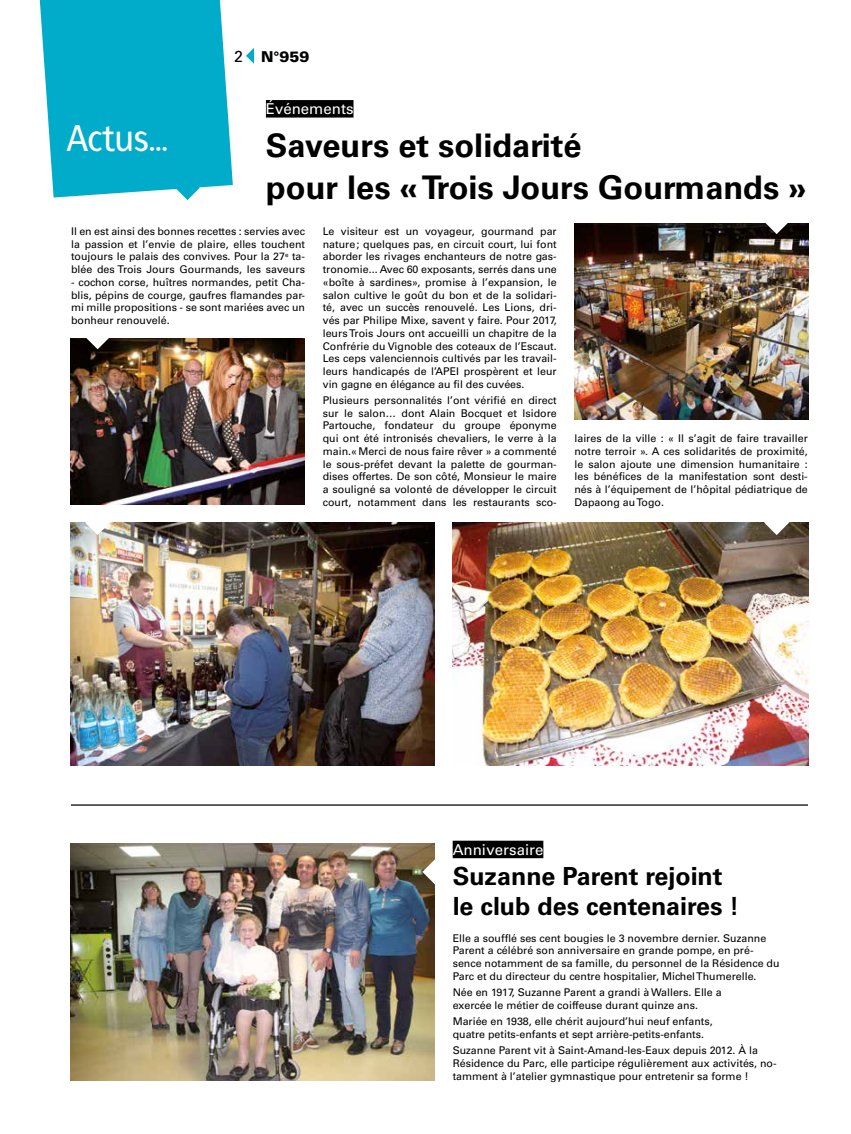
<style>
.page{position:relative;width:851px;height:1134px;background:#fff}
.page>*{position:absolute;margin:0;border:0;box-sizing:border-box;transform-origin:0 0}
.t1{font:37.5px "Francophil Sans";color:#fff}
.t2{font:700 32.5px/42.5px "Univers LT";color:#000}
.t3{font:700 25px/30px "Univers LT";color:#000}
.t4{font:15px "Univers LT";color:#fff}
.t5{font:900 15px "Univers LT";color:#000}
.t6{font:10.62px/12.8px "Univers LT";color:#000;text-align:justify}
.s1{font-weight:400;font-size:16px}
</style>
<div class="page">
<hr style="left:850px;top:0;width:1px;height:526px;background:#c6c6c6">
<svg style="left:246px;top:48px;width:8px;height:16px"></svg>
<img style="left:71px;top:338px;width:234px;height:167px">
<img style="left:574px;top:223px;width:234px;height:197px">
<img style="left:71px;top:843px;width:364px;height:238px">
<div style="left:266px;top:100px;width:87px;height:18px;background:#000"></div>
<hr style="left:71px;top:804px;width:736px;height:2px;background:#000">
<svg style="left:422px;top:859px;width:13px;height:25px"></svg>
<div style="left:452px;top:841px;width:91px;height:17px;background:#000"></div>
<img style="left:71px;top:523px;width:364px;height:242px">
<img style="left:452px;top:523px;width:356px;height:242px">
<svg style="left:764px;top:522px;width:25px;height:13px"></svg>
<svg style="left:85px;top:522px;width:25px;height:13px"></svg>
<svg style="left:764px;top:223px;width:25px;height:11px"></svg>
<svg style="left:85px;top:338px;width:25px;height:11px"></svg>
<svg style="left:39px;top:0;width:194px;height:198px;background:#19b4ce"></svg>
<svg style="left:175px;top:176px;width:25px;height:24px"></svg>
<h1 class="t1" style="left:66px;top:116px;width:103px">Actus...</h1>
<h3 class="t5" style="left:234px;top:47px;width:77px"><span class="s1">2</span> N°959</h3>
<h3 class="t4" style="left:266px;top:100px;width:89px">Événements</h3>
<h2 class="t2" style="left:266px;top:124px;width:542px">Saveurs et solidarité<br>pour les « Trois Jours Gourmands »</h2>
<p class="t6" style="left:71px;top:225px;width:235px">Il en est ainsi des bonnes recettes : servies avec la passion et l’envie de plaire, elles touchent toujours le palais des convives. Pour la 27<sup>e</sup> ta&shy;blée des Trois Jours Gourmands, les saveurs</p>
<p class="t6" style="left:71px;top:276px;width:235px">- cochon corse, huîtres normandes, petit Cha&shy;blis, pépins de courge, gaufres flamandes par&shy;mi mille propositions - se sont mariées avec un bonheur renouvelé.</p>
<p class="t6" style="left:323px;top:225px;width:235px">Le visiteur est un voyageur, gourmand par nature; quelques pas, en circuit court, lui font aborder les rivages enchanteurs de notre gas&shy;tronomie... Avec 60 exposants, serrés dans une «boîte à sardines», promise à l’expansion, le salon cultive le goût du bon et de la solidari&shy;té, avec un succès renouvelé. Les Lions, dri&shy;vés par Philipe Mixe, savent y faire. Pour 2017, leurs Trois Jours ont accueilli un chapitre de la Confrérie du Vignoble des coteaux de l’Escaut.<br>Les ceps valenciennois cultivés par les travail&shy;leurs handicapés de l’APEI prospèrent et leur vin gagne en élégance au fil des cuvées.</p>
<p class="t6" style="left:323px;top:394px;width:235px">Plusieurs personnalités l’ont vérifié en direct sur le salon… dont Alain Bocquet et Isidore Partouche, fondateur du groupe éponyme qui ont été intronisés chevaliers, le verre à la main.«Merci de nous faire rêver » a commenté le sous-préfet devant la palette de gourman&shy;dises offertes. De son côté, Monsieur le maire a souligné sa volonté de développer le circuit court, notamment dans les restaurants sco-</p>
<p class="t6" style="left:574px;top:432px;width:235px">laires de la ville : « Il s’agit de faire travailler notre terroir ». A ces solidarités de proximité, le salon ajoute une dimension humanitaire : les bénéfices de la manifestation sont desti&shy;nés à l’équipement de l’hôpital pédiatrique de Dapaong au Togo.</p>
<h3 class="t4" style="left:452px;top:840px;width:92px">Anniversaire</h3>
<h3 class="t3" style="left:452px;top:861px;width:288px">Suzanne Parent rejoint le club des centenaires !</h3>
<p class="t6" style="left:452px;top:931px;width:328px;text-align:left">Elle a soufflé ses cent bougies le 3 novembre dernier. Suzanne Parent a célébré son anniversaire en grande pompe, en pré&shy;sence notamment de sa famille, du personnel de la Résidence du Parc et du directeur du centre hospitalier, Michel Thumerelle.</p>
<p class="t6" style="left:452px;top:986px;width:270px">Née en 1917, Suzanne Parent a grandi à Wallers. Elle a exercée le métier de coiffeuse durant quinze ans.</p>
<p class="t6" style="left:452px;top:1015px;width:261px">Mariée en 1938, elle chérit aujourd’hui neuf enfants, quatre petits-enfants et sept arrière-petits-enfants.</p>
<p class="t6" style="left:452px;top:1044px;width:325px;text-align:left">Suzanne Parent vit à Saint-Amand-les-Eaux depuis 2012. À la<br>Résidence du Parc, elle participe régulièrement aux activités, no&shy;tamment à l’atelier gymnastique pour entretenir sa forme !</p>
</div>
